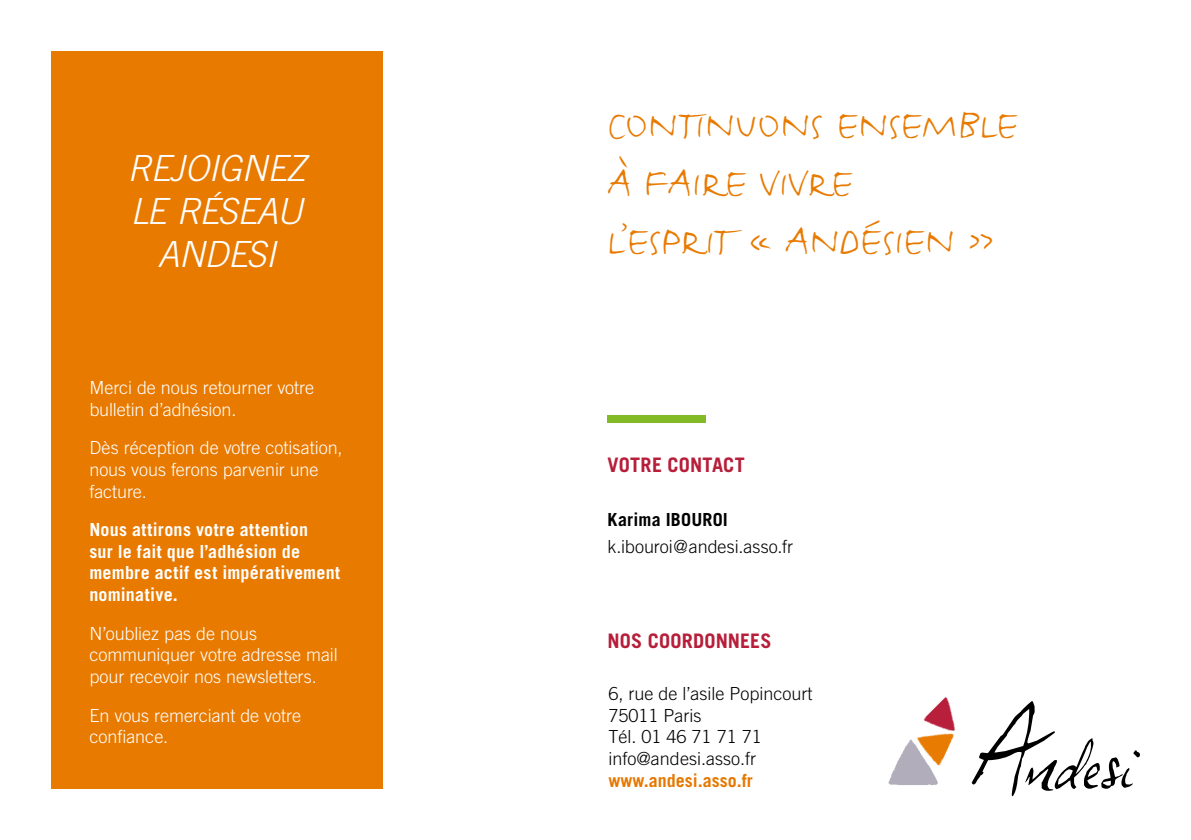
<style>
.page{position:relative;width:1191px;height:840px;background:#fff}
.page>*{position:absolute;margin:0;border:0;box-sizing:border-box;transform-origin:0 0}
.t1{font:48px/57.6px "Justlefthand";letter-spacing:.005em;color:#e87a00}
.t2{font:italic 300 36px/43.2px "Trade Gothic";letter-spacing:-.02em;color:#fff;text-align:center}
.t3{font:700 20px "Trade Gothic LT Std";letter-spacing:.01em;color:#b71e3a}
.t4{font:300 18px/21.6px "Trade Gothic LT Std";letter-spacing:-.005em;color:#fff}
.t5{font:300 18px/21.6px "Trade Gothic";color:#000}
.t6{font:700 18px/21.6px "Trade Gothic LT Std";letter-spacing:.015em;color:#fff}
.t7{font:700 18px "Trade Gothic";color:#e67800}
.t8{font:700 18px "Trade Gothic";letter-spacing:.01em;color:#000}
</style>
<div class="page">
<div style="left:51px;top:51px;width:331px;height:737px;background:#e87a00"></div>
<div style="left:607px;top:415px;width:99px;height:8px;background:#82bb25"></div>
<svg style="left:971px;top:701px;width:169px;height:94px"></svg>
<img style="left:938px;top:740px;width:14px;height:26px">
<img style="left:888px;top:737px;width:50px;height:48px">
<img style="left:920px;top:697px;width:35px;height:43px">
<h2 class="t2" style="left:127px;top:146px;width:180px">REJOIGNEZ<br>LE RÉSEAU<br>ANDESI</h2>
<p class="t4" style="left:89px;top:376px;width:226px">Merci de nous retourner votre bulletin d’adhésion.</p>
<p class="t4" style="left:89px;top:436px;width:255px">Dès réception de votre cotisation, nous vous ferons parvenir une facture.</p>
<p class="t6" style="left:89px;top:518px;width:252px">Nous attirons votre attention<br>sur le fait que l’adhésion de membre actif est impérativement nominative.</p>
<p class="t4" style="left:89px;top:622px;width:250px">N’oubliez pas de nous communiquer votre adresse mail pour recevoir nos newsletters.</p>
<p class="t4" style="left:89px;top:703px;width:213px">En vous remerciant de votre confiance.</p>
<h1 class="t1" style="left:607px;top:99px;width:412px">CONTINUONS ENSEMBLE<br>À FAIRE VIVRE<br>L’ESPRIT « ANDÉSIEN »</h1>
<p class="t3" style="left:607px;top:452px;width:139px">VOTRE CONTACT</p>
<p class="t8" style="left:607px;top:508px;width:122px">Karima IBOUROI</p>
<p class="t5" style="left:607px;top:535px;width:187px">k.ibouroi@andesi.asso.fr</p>
<p class="t3" style="left:607px;top:628px;width:165px">NOS COORDONNEES</p>
<p class="t5" style="left:608px;top:682px;width:206px">6, rue de l’asile Popincourt<br>75011 Paris<br>Tél. 01 46 71 71 71 info@andesi.asso.fr</p>
<p class="t7" style="left:608px;top:768px;width:146px">www.andesi.asso.fr</p>
</div>
